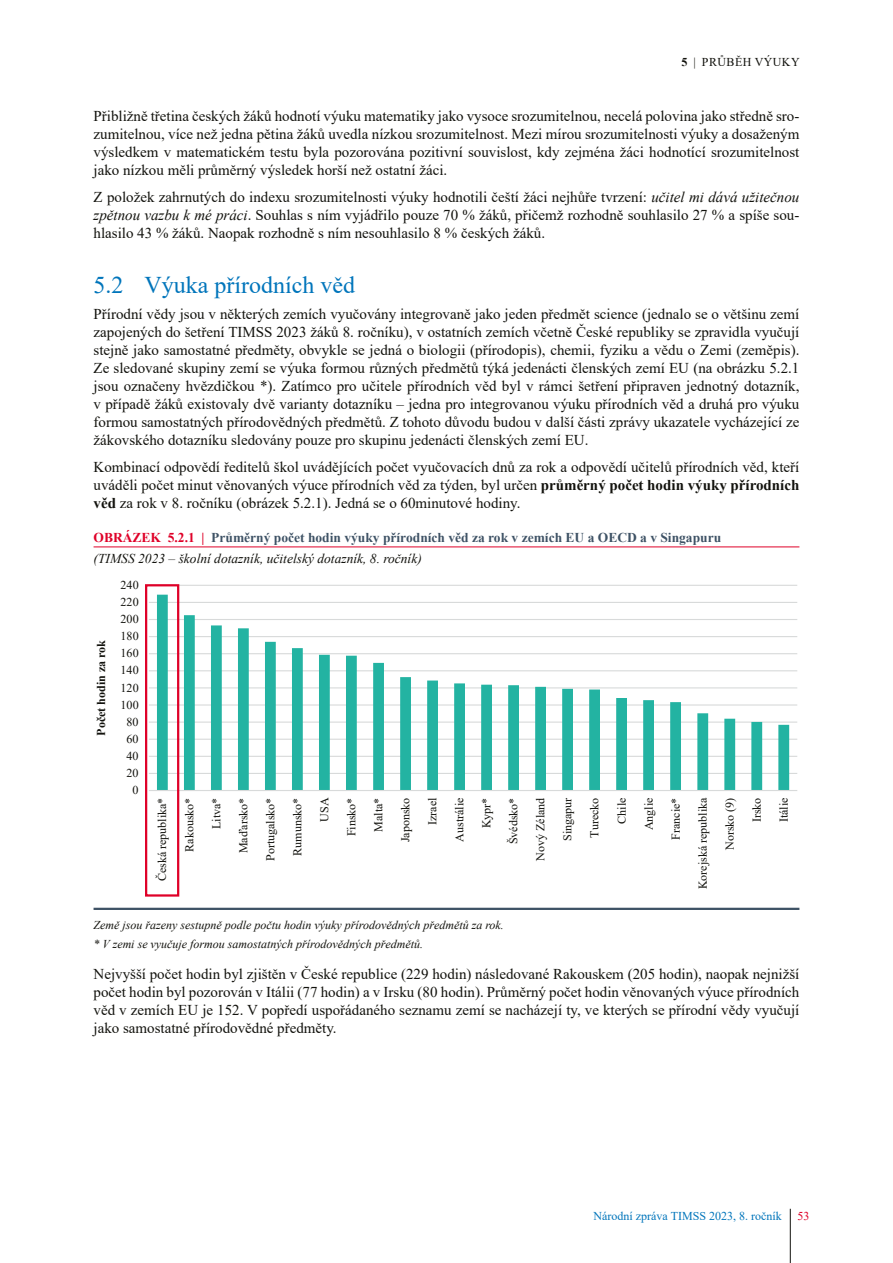
<style>
.page{position:relative;width:893px;height:1263px;background:#fff}
.page>*{position:absolute;margin:0;border:0;box-sizing:border-box;transform-origin:0 0}
.t1{font:24px "Times New Roman";color:#0075bb}
.text{font:15px/18px "Times New Roman";color:#12120d;text-align:justify}
.t2{font:700 13.5px "Times New Roman";color:#3e5265}
.Nad_graf{font:italic 13.5px "Times New Roman";color:#12120d}
.t3{font:12px "Times New Roman";letter-spacing:-.005em;color:#12120d}
.Poznámka_pod_tabulkou_grafem{font:italic 12px "Times New Roman";color:#12120d}
.t4{font:12px "Times New Roman";color:#0075bb}
.t5{font:700 12px "Times New Roman";letter-spacing:-.005em;color:#12120d}
.t6{font:12px "Times New Roman";color:#df0028}
.s1{font-weight:700}
.s2{font-style:italic}
.s3{color:#df0028}
</style>
<div class="page">
<hr style="left:790px;top:1209px;width:1px;height:54px;background:#12120d">
<hr style="left:94px;top:546px;width:705px;height:1px;background:#df0028">
<hr style="left:94px;top:908px;width:705px;height:2px;background:#3e5265">
<hr style="left:149px;top:585px;width:648px;height:1px;background:#d8dada">
<hr style="left:149px;top:602px;width:648px;height:1px;background:#d8dada">
<hr style="left:149px;top:619px;width:648px;height:1px;background:#d8dada">
<hr style="left:149px;top:636px;width:648px;height:1px;background:#d8dada">
<hr style="left:149px;top:653px;width:648px;height:1px;background:#d8dada">
<hr style="left:149px;top:670px;width:648px;height:1px;background:#d8dada">
<hr style="left:149px;top:687px;width:648px;height:1px;background:#d8dada">
<hr style="left:149px;top:704px;width:648px;height:1px;background:#d8dada">
<hr style="left:149px;top:721px;width:648px;height:2px;background:#d8dada">
<hr style="left:149px;top:739px;width:648px;height:1px;background:#d8dada">
<hr style="left:149px;top:756px;width:648px;height:1px;background:#d8dada">
<hr style="left:149px;top:773px;width:648px;height:1px;background:#d8dada">
<svg style="left:157px;top:595px;width:632px;height:195px"></svg>
<hr style="left:149px;top:790px;width:648px;height:1px;background:#d8dada">
<div style="left:145px;top:584px;width:34px;height:312px;border:2px solid #df0028"></div>
<p class="t3" style="left:681px;top:53px;width:38px"><span class="s1">5</span>|Průběh</p>
<p class="t3" style="left:755px;top:53px;width:10px">výuky</p>
<p class="text" style="left:94px;top:106px;width:707px">Přibližně třetina českých žáků hodnotí výuku matematiky jako vysoce srozumitelnou, necelá polovina jako středně sro‑ zumitelnou, více než jedna pětina žáků uvedla nízkou srozumitelnost. Mezi mírou srozumitelnosti výuky a dosaženým výsledkem v matematickém testu byla pozorována pozitivní souvislost, kdy zejména žáci hodnotící srozumitelnost jako nízkou měli průměrný výsledek horší než ostatní žáci.</p>
<p class="text" style="left:94px;top:187px;width:707px">Z položek zahrnutých do indexu srozumitelnosti výuky hodnotili čeští žáci nejhůře tvrzení: <span class="s2">učitel mi dává užitečnou zpětnou vazbu k mé práci</span>. Souhlas s ním vyjádřilo pouze 70 % žáků, přičemž rozhodně souhlasilo 27 % a spíše sou‑ hlasilo 43 % žáků. Naopak rozhodně s ním nesouhlasilo 8 % českých žáků.</p>
<p class="t1" style="left:94px;top:268px;width:263px">5.2 Výuka přírodních věd</p>
<p class="text" style="left:94px;top:305px;width:707px">Přírodní vědy jsou v některých zemích vyučovány integrovaně jako jeden předmět science (jednalo se o většinu zemí zapojených do šetření TIMSS 2023 žáků 8. ročníku), v ostatních zemích včetně České republiky se zpravidla vyučují stejně jako samostatné předměty, obvykle se jedná o biologii (přírodopis), chemii, fyziku a vědu o Zemi (zeměpis).<br>Ze sledované skupiny zemí se výuka formou různých předmětů týká jedenácti členských zemí EU (na obrázku 5.2.1 jsou označeny hvězdičkou *). Zatímco pro učitele přírodních věd byl v rámci šetření připraven jednotný dotazník, v případě žáků existovaly dvě varianty dotazníku – jedna pro integrovanou výuku přírodních věd a druhá pro výuku formou samostatných přírodovědných předmětů. Z tohoto důvodu budou v další části zprávy ukazatele vycházející ze žákovského dotazníku sledovány pouze pro skupinu jedenácti členských zemí EU.</p>
<p class="text" style="left:94px;top:458px;width:707px">Kombinací odpovědí ředitelů škol uvádějících počet vyučovacích dnů za rok a odpovědí učitelů přírodních věd, kteří uváděli počet minut věnovaných výuce přírodních věd za týden, byl určen <span class="s1">průměrný počet hodin výuky přírodních věd</span> za rok v 8. ročníku (obrázek 5.2.1). Jedná se o 60minutové hodiny.</p>
<p class="t2" style="left:94px;top:528px;width:629px"><span class="s3">OBRÁZEK 5.2.1 |</span> Průměrný počet hodin výuky přírodních věd za rok v zemích EU a OECD a v Singapuru</p>
<p class="Nad_graf" style="left:94px;top:549px;width:330px">(TIMSS 2023 – školní dotazník, učitelský dotazník, 8. ročník)</p>
<p class="t3" style="left:121px;top:576px;width:20px">240</p>
<p class="t3" style="left:121px;top:594px;width:20px">220</p>
<p class="t5" style="left:92px;top:736px;width:97px;rotate:-90deg">Počet hodin za rok</p>
<p class="t3" style="left:121px;top:611px;width:20px">200</p>
<p class="t3" style="left:121px;top:628px;width:20px">180</p>
<p class="t3" style="left:121px;top:645px;width:20px">160</p>
<p class="t3" style="left:121px;top:662px;width:20px">140</p>
<p class="t3" style="left:121px;top:679px;width:20px">120</p>
<p class="t3" style="left:121px;top:696px;width:20px">100</p>
<p class="t3" style="left:127px;top:713px;width:13px">80</p>
<p class="t3" style="left:127px;top:730px;width:13px">60</p>
<p class="t3" style="left:127px;top:747px;width:13px">40</p>
<p class="t3" style="left:127px;top:765px;width:13px">20</p>
<p class="t3" style="left:133px;top:782px;width:8px">0</p>
<p class="t3" style="left:154px;top:881px;width:85px;rotate:-90deg">Česká republika*</p>
<p class="t3" style="left:181px;top:852px;width:56px;rotate:-90deg">Rakousko*</p>
<p class="t3" style="left:208px;top:829px;width:33px;rotate:-90deg">Litva*</p>
<p class="t3" style="left:235px;top:853px;width:57px;rotate:-90deg">Maďarsko*</p>
<p class="t3" style="left:262px;top:861px;width:65px;rotate:-90deg">Portugalsko*</p>
<p class="t3" style="left:289px;top:856px;width:60px;rotate:-90deg">Rumunsko*</p>
<p class="t3" style="left:316px;top:822px;width:26px;rotate:-90deg">USA</p>
<p class="t3" style="left:343px;top:836px;width:40px;rotate:-90deg">Finsko*</p>
<p class="t3" style="left:370px;top:832px;width:36px;rotate:-90deg">Malta*</p>
<p class="t3" style="left:397px;top:842px;width:46px;rotate:-90deg">Japonsko</p>
<p class="t3" style="left:424px;top:825px;width:29px;rotate:-90deg">Izrael</p>
<p class="t3" style="left:451px;top:842px;width:46px;rotate:-90deg">Austrálie</p>
<p class="t3" style="left:478px;top:828px;width:32px;rotate:-90deg">Kypr*</p>
<p class="t3" style="left:505px;top:844px;width:48px;rotate:-90deg">Švédsko*</p>
<p class="t3" style="left:532px;top:861px;width:65px;rotate:-90deg">Nový Zéland</p>
<p class="t3" style="left:559px;top:841px;width:45px;rotate:-90deg">Singapur</p>
<p class="t3" style="left:586px;top:838px;width:42px;rotate:-90deg">Turecko</p>
<p class="t3" style="left:613px;top:824px;width:28px;rotate:-90deg">Chile</p>
<p class="t3" style="left:640px;top:830px;width:34px;rotate:-90deg">Anglie</p>
<p class="t3" style="left:667px;top:840px;width:44px;rotate:-90deg">Francie*</p>
<p class="t3" style="left:694px;top:889px;width:93px;rotate:-90deg">Korejská republika</p>
<p class="t3" style="left:721px;top:850px;width:54px;rotate:-90deg">Norsko (9)</p>
<p class="t3" style="left:748px;top:822px;width:26px;rotate:-90deg">Irsko</p>
<p class="t3" style="left:775px;top:822px;width:26px;rotate:-90deg">Itálie</p>
<p class="Poznámka_pod_tabulkou_grafem" style="left:94px;top:917px;width:412px">Země jsou řazeny sestupně podle počtu hodin výuky přírodovědných předmětů za rok.</p>
<p class="Poznámka_pod_tabulkou_grafem" style="left:94px;top:935px;width:331px">* V zemi se vyučuje formou samostatných přírodovědných předmětů.</p>
<p class="text" style="left:94px;top:965px;width:707px">Nejvyšší počet hodin byl zjištěn v České republice (229 hodin) následované Rakouskem (205 hodin), naopak nejnižší počet hodin byl pozorován v Itálii (77 hodin) a v Irsku (80 hodin). Průměrný počet hodin věnovaných výuce přírodních věd v zemích EU je 152. V popředí uspořádaného seznamu zemí se nacházejí ty, ve kterých se přírodní vědy vyučují jako samostatné přírodovědné předměty.</p>
<p class="t4" style="left:594px;top:1207px;width:190px">Národní zpráva TIMSS 2023, 8. ročník</p>
<p class="t6" style="left:798px;top:1207px;width:13px">53</p>
</div>
